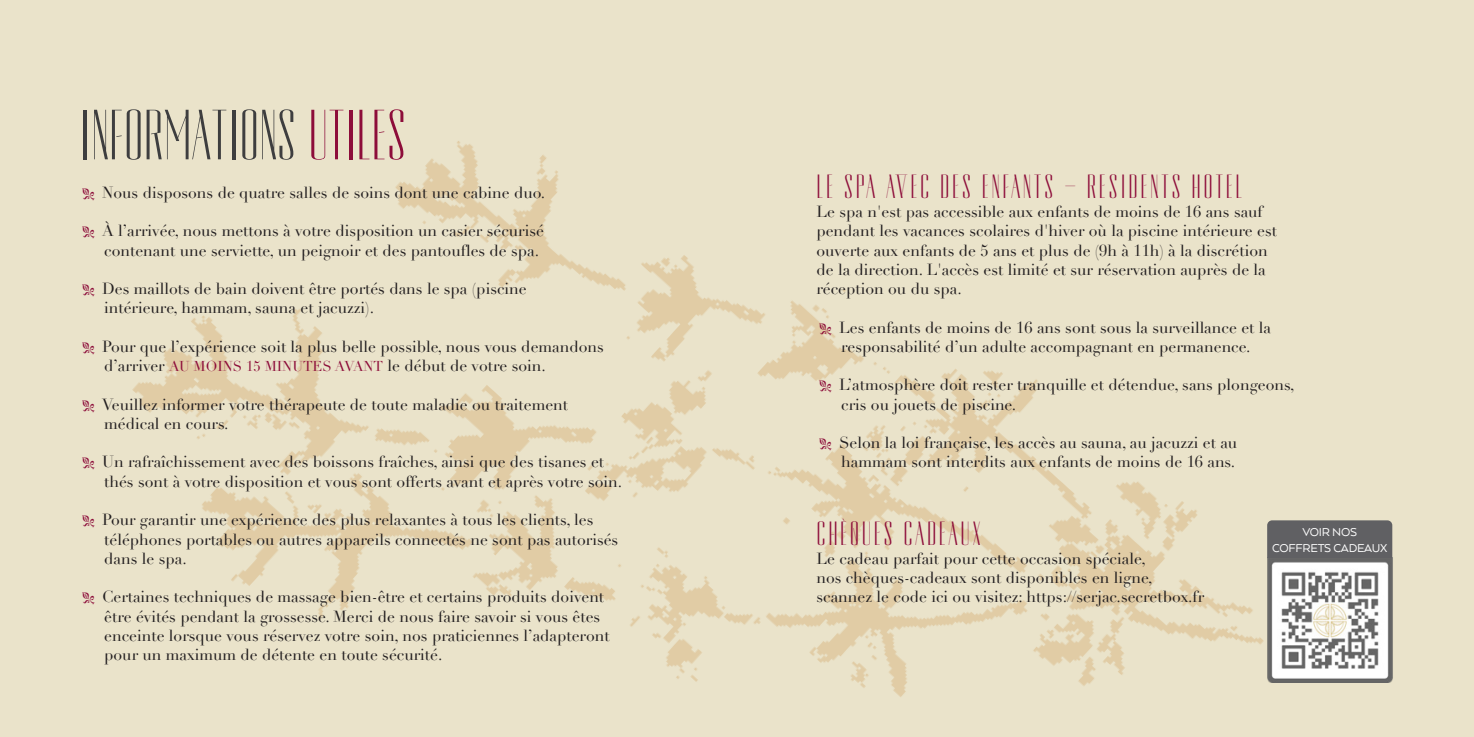
<style>
.page{position:relative;width:1474px;height:737px;background:#fff}
.page>*{position:absolute;margin:0;border:0;box-sizing:border-box;transform-origin:0 0}
.SPJ_Spa_Menu_text{font:66.5px "High Times";color:#3e3e3f}
.SPJ_Spa_running_text{font:31.5px "High Times";letter-spacing:.08em;color:#8d0d3a}
.SPJ_Spa_running_text-2{font:15.75px/19.2px "Didot LT";color:#231f20}
.t1{font:13.12px "Arquitecta";letter-spacing:-.02em;color:#fff}
.s1{color:#8d0d3a}
.s2{font-family:"Old Borders And Lines";font-size:12.25px;color:#8d0d3a}
.s3{font-size:14px;color:#8d0d3a}
</style>
<div class="page">
<img style="left:0;top:0;width:1473px;height:737px">
<img style="left:1256px;top:557px;width:146px;height:125px">
<div style="left:1267px;top:520px;width:125px;height:38px;background:#606063"></div>
<p class="SPJ_Spa_Menu_text" style="left:79px;top:103px;width:328px">INFORMATIONS <span class="s1">UTILES</span></p>
<p class="SPJ_Spa_running_text-2" style="left:82px;top:183px;width:465px"><span class="s2">"</span> Nous disposons de quatre salles de soins dont une cabine duo.</p>
<p class="SPJ_Spa_running_text-2" style="left:82px;top:222px;width:463px;text-align:right"><span class="s2">"</span> À l’arrivée, nous mettons à votre disposition un casier sécurisé contenant une serviette, un peignoir et des pantoufles de spa.</p>
<p class="SPJ_Spa_running_text-2" style="left:104px;top:279px;width:424px;text-indent:-22px"><span class="s2">"</span> Des maillots de bain doivent être portés dans le spa (piscine intérieure, hammam, sauna et jacuzzi).</p>
<p class="SPJ_Spa_running_text-2" style="left:104px;top:337px;width:501px;text-indent:-22px"><span class="s2">"</span> Pour que l’expérience soit la plus belle possible, nous vous demandons d’arriver <span class="s3">AU MOINS 15 MINUTES AVANT</span> le début de votre soin.</p>
<p class="SPJ_Spa_running_text-2" style="left:104px;top:395px;width:465px;text-indent:-22px"><span class="s2">"</span> Veuillez informer votre thérapeute de toute maladie ou traitement médical en cours.</p>
<p class="SPJ_Spa_running_text-2" style="left:104px;top:453px;width:519px;text-indent:-22px"><span class="s2">"</span> Un rafraîchissement avec des boissons fraîches, ainsi que des tisanes et thés sont à votre disposition et vous sont offerts avant et après votre soin.</p>
<p class="SPJ_Spa_running_text-2" style="left:104px;top:510px;width:515px;text-indent:-22px"><span class="s2">"</span> Pour garantir une expérience des plus relaxantes à tous les clients, les téléphones portables ou autres appareils connectés ne sont pas autorisés dans le spa.</p>
<p class="SPJ_Spa_running_text-2" style="left:104px;top:587px;width:507px;text-indent:-22px"><span class="s2">"</span> Certaines techniques de massage bien-être et certains produits doivent être évités pendant la grossesse. Merci de nous faire savoir si vous êtes enceinte lorsque vous réservez votre soin, nos praticiennes l’adapteront pour un maximum de détente en toute sécurité.</p>
<p class="SPJ_Spa_running_text" style="left:816px;top:171px;width:427px">LE SPA AVEC DES ENFANTS – RESIDENTS HOTEL</p>
<p class="SPJ_Spa_running_text-2" style="left:816px;top:202px;width:462px">Le spa n'est pas accessible aux enfants de moins de 16 ans sauf pendant les vacances scolaires d'hiver où la piscine intérieure est ouverte aux enfants de 5 ans et plus de (9h à 11h) à la discrétion de la direction. L'accès est limité et sur réservation auprès de la réception ou du spa.</p>
<p class="SPJ_Spa_running_text-2" style="left:819px;top:318px;width:454px;text-align:center"><span class="s2">"</span> Les enfants de moins de 16 ans sont sous la surveillance et la responsabilité d’un adulte accompagnant en permanence.</p>
<p class="SPJ_Spa_running_text-2" style="left:841px;top:376px;width:455px;text-indent:-22px"><span class="s2">"</span> L’atmosphère doit rester tranquille et détendue, sans plongeons, cris ou jouets de piscine.</p>
<p class="SPJ_Spa_running_text-2" style="left:819px;top:433px;width:420px;text-align:right"><span class="s2">"</span> Selon la loi française, les accès au sauna, au jacuzzi et au hammam sont interdits aux enfants de moins de 16 ans.</p>
<p class="SPJ_Spa_running_text" style="left:816px;top:517px;width:166px">CHÈQUES CADEAUX</p>
<p class="SPJ_Spa_running_text-2" style="left:816px;top:549px;width:331px">Le cadeau parfait pour cette occasion spéciale,</p>
<p class="SPJ_Spa_running_text-2" style="left:816px;top:568px;width:338px">nos chèques-cadeaux sont disponibles en ligne,</p>
<p class="SPJ_Spa_running_text-2" style="left:816px;top:587px;width:389px">scannez le code ici ou visitez: https://serjac.secretbox.fr</p>
<p class="t1" style="left:1302px;top:523px;width:56px">VOIR NOS</p>
<p class="t1" style="left:1272px;top:539px;width:117px">COFFRETS CADEAUX</p>
</div>
